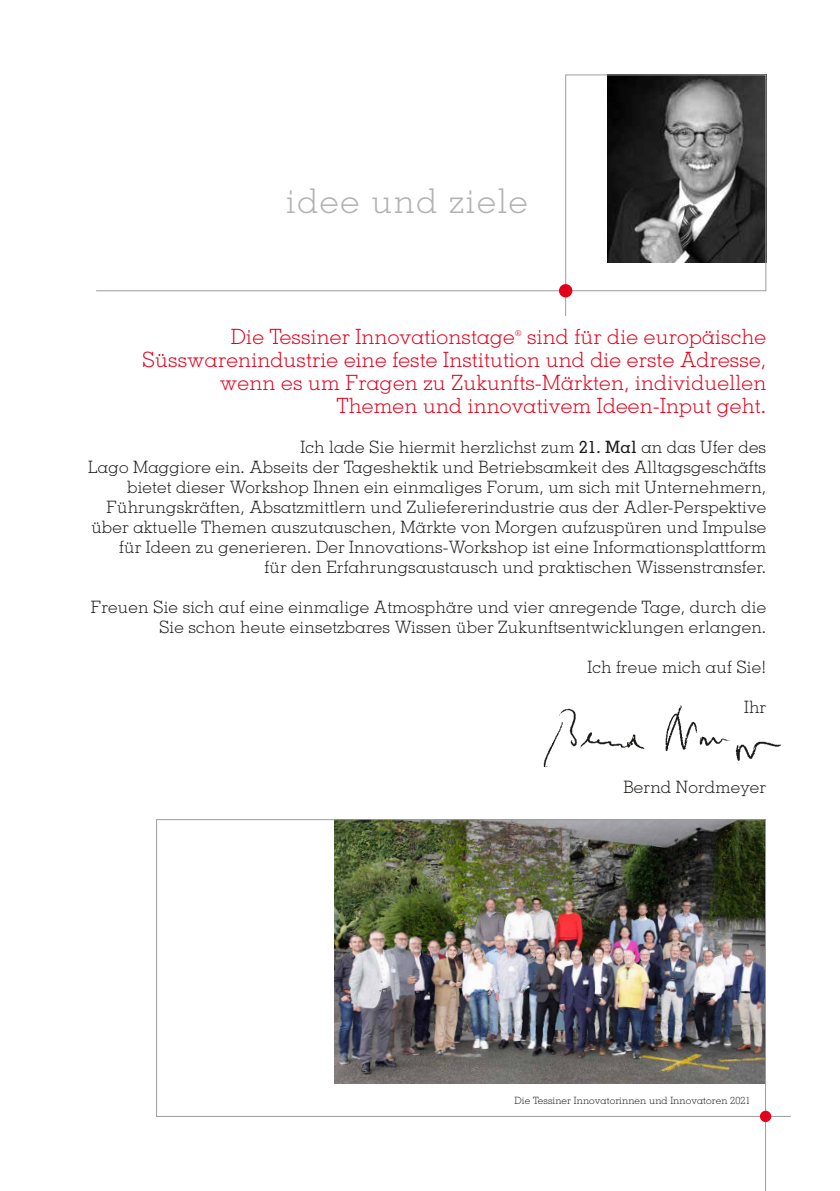
<style>
.page{position:relative;width:840px;height:1191px;background:#fff}
.page>*{position:absolute;margin:0;border:0;box-sizing:border-box;transform-origin:0 0}
.t1{font:300 34px "Memphis LT Std";letter-spacing:.05em;color:#b1b2b3}
.t2{font:300 21px/23px "Memphis LT Std";letter-spacing:.01em;color:#e3001c;text-align:right}
.t3{font:300 17px/20px "Memphis LT Std";letter-spacing:.01em;color:#1a1a18;text-align:right}
.t4{font:300 10px "Memphis LT Std";letter-spacing:.01em;color:#1a1a18}
.t5{font:300 8px "Memphis LT Std";color:#e3001c}
.s1{font-weight:500}
</style>
<div class="page">
<img style="left:607px;top:76px;width:156px;height:187px">
<svg style="left:770px;top:1116px;width:20px;height:1px"></svg>
<svg style="left:565px;top:297px;width:1px;height:19px"></svg>
<hr style="left:764px;top:1116px;width:1px;height:75px;background:#9c9d9d">
<hr style="left:96px;top:290px;width:467px;height:1px;background:#9c9d9d">
<div style="left:565px;top:74px;width:200px;height:217px;border:1px solid #9c9d9d"></div>
<img style="left:334px;top:821px;width:429px;height:262px">
<div style="left:559px;top:285px;width:12px;height:11px;background:#e3001c;border-radius:50%"></div>
<div style="left:558px;top:284px;width:14px;height:13px;border:2px solid #e3001c;border-radius:50%"></div>
<div style="left:759px;top:1110px;width:11px;height:12px;background:#e3001c;border-radius:50%"></div>
<img style="left:543px;top:705px;width:239px;height:62px">
<h1 class="t1" style="left:286px;top:180px;width:243px">idee und ziele</h1>
<p class="t2" style="left:231px;top:325px;width:285px">Die Tessiner Innovationstage</p>
<p class="t5" style="left:515px;top:328px;width:8px">®</p>
<p class="t2" style="left:142px;top:325px;width:625px">sind für die europäische<br>Süsswarenindustrie eine feste Institution und die erste Adresse, wenn es um Fragen zu Zukunfts-Märkten, individuellen Themen und innovativem Ideen-Input geht.</p>
<p class="t3" style="left:88px;top:437px;width:679px">Ich lade Sie hiermit herzlichst zum <span class="s1">21. Mal</span> an das Ufer des<br>Lago Maggiore ein. Abseits der Tageshektik und Betriebsamkeit des Alltagsgeschäfts bietet dieser Workshop Ihnen ein einmaliges Forum, um sich mit Unternehmern, Führungskräften, Absatzmittlern und Zuliefererindustrie aus der Adler-Perspektive über aktuelle Themen auszutauschen, Märkte von Morgen aufzuspüren und Impulse für Ideen zu generieren. Der Innovations-Workshop ist eine Informationsplattform<br>für den Erfahrungsaustausch und praktischen Wissenstransfer.</p>
<p class="t3" style="left:91px;top:597px;width:676px">Freuen Sie sich auf eine einmalige Atmosphäre und vier anregende Tage, durch die<br>Sie schon heute einsetzbares Wissen über Zukunftsentwicklungen erlangen.</p>
<p class="t3" style="left:587px;top:657px;width:180px">Ich freue mich auf Sie!</p>
<p class="t3" style="left:743px;top:697px;width:24px">Ihr</p>
<p class="t3" style="left:623px;top:777px;width:144px">Bernd Nordmeyer</p>
<p class="t4" style="left:514px;top:1094px;width:237px">Die Tessiner Innovatorinnen und Innovatoren 2021</p>
</div>
